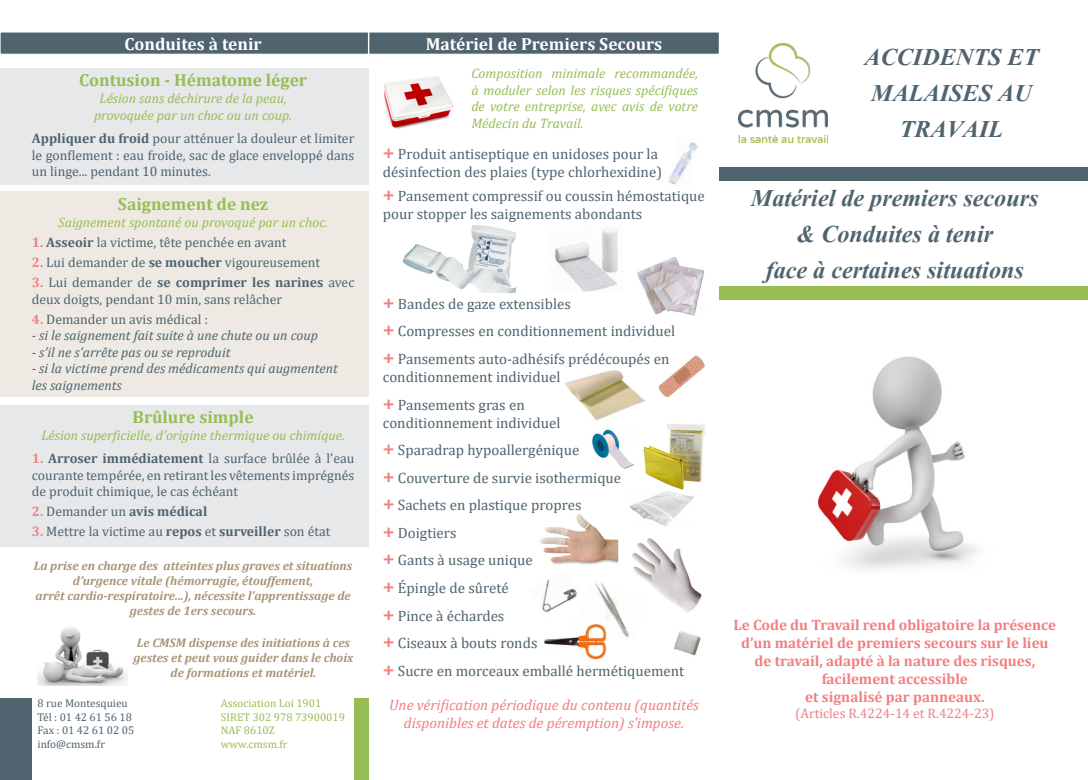
<style>
.page{position:relative;width:1088px;height:780px;background:#fff}
.page>*{position:absolute;margin:0;border:0;box-sizing:border-box;transform-origin:0 0}
.t1{font:700 30px/36px "Vijaya";color:#4f646f;text-align:center}
.t2{font:700 17.5px "Cambria";color:#97bd53}
.t3{font:700 17.5px "Cambria";color:#fff}
.t4{font:15px/18px "Cambria";color:#4f646f}
.t5{font:700 15px/18px "Cambria";color:#f27f81;text-align:center}
.t6{font:italic 15px/18px "Cambria";color:#f27f81;text-align:center}
.t7{font:13.75px/16.5px "Cambria";color:#4f646f;text-align:justify}
.t8{font:italic 13.75px/16.5px "Cambria";color:#97bd53;text-align:justify}
.t9{font:italic 13.75px/16.5px "Cambria";color:#4f646f}
.t10{font:13.75px "Cambria";color:#f27f81}
.t11{font:700 13.75px "Cambria";color:#4f646f}
.t12{font:italic 700 12.5px/15px "Cambria";color:#a79476;text-align:center}
.t13{font:11.25px "Cambria";color:#97bd53}
.t14{font:11.25px "Cambria";color:#4f646f}
.s1{font-weight:700}
.s2{font-weight:700;color:#f27f81}
.s3{color:#f27f81}
.s4{font-weight:400}
.s5{font-weight:700;font-size:20px;color:#f27f81}
</style>
<div class="page">
<img style="left:565px;top:370px;width:80px;height:51px">
<img style="left:384px;top:76px;width:69px;height:53px">
<div style="left:0;top:68px;width:369px;height:117px;background:#e7e8ea"></div>
<div style="left:0;top:405px;width:369px;height:141px;background:#e7e8ea"></div>
<div style="left:0;top:191px;width:369px;height:206px;background:#eeeae3"></div>
<div style="left:719px;top:168px;width:369px;height:13px;background:#4f646f"></div>
<div style="left:719px;top:286px;width:369px;height:13px;background:#97bd53"></div>
<div style="left:354px;top:698px;width:15px;height:82px;background:#97bd53"></div>
<div style="left:0;top:698px;width:32px;height:82px;background:#4f646f"></div>
<img style="left:37px;top:627px;width:91px;height:58px">
<img style="left:658px;top:355px;width:47px;height:42px">
<img style="left:555px;top:228px;width:63px;height:64px">
<img style="left:592px;top:429px;width:42px;height:40px">
<img style="left:637px;top:257px;width:67px;height:59px">
<img style="left:629px;top:491px;width:65px;height:35px">
<img style="left:643px;top:424px;width:62px;height:66px">
<img style="left:674px;top:631px;width:27px;height:25px">
<img style="left:402px;top:225px;width:113px;height:68px">
<img style="left:632px;top:538px;width:69px;height:75px">
<img style="left:595px;top:578px;width:54px;height:60px">
<img style="left:542px;top:579px;width:35px;height:34px">
<img style="left:544px;top:621px;width:62px;height:39px">
<img style="left:540px;top:514px;width:79px;height:51px">
<img style="left:668px;top:142px;width:30px;height:43px">
<div style="left:369px;top:32px;width:350px;height:22px;background:#4f646f"></div>
<div style="left:368px;top:31px;width:352px;height:24px;border:1px solid #fff"></div>
<div style="left:0;top:32px;width:369px;height:22px;background:#4f646f"></div>
<div style="left:0;top:31px;width:369px;height:24px;border:1px solid #fff"></div>
<img style="left:818px;top:356px;width:160px;height:213px">
<img style="left:739px;top:43px;width:89px;height:99px">
<p class="t3" style="left:125px;top:32px;width:138px">Conduites à tenir</p>
<p class="t3" style="left:426px;top:32px;width:238px">Matériel de Premiers Secours</p>
<p class="t2" style="left:79px;top:68px;width:229px">Contusion - Hématome léger</p>
<p class="t8" style="left:99px;top:89px;width:189px">Lésion sans déchirure de la peau,</p>
<p class="t8" style="left:94px;top:106px;width:200px">provoquée par un choc ou un coup.</p>
<p class="t7" style="left:32px;top:130px;width:324px"><span class="s1">Appliquer du froid</span> pour atténuer la douleur et limiter le gonflement : eau froide, sac de glace enveloppé dans un linge... pendant 10 minutes.</p>
<p class="t2" style="left:118px;top:192px;width:152px">Saignement de nez</p>
<p class="t8" style="left:58px;top:213px;width:271px">Saignement spontané ou provoqué par un choc.</p>
<p class="t7" style="left:32px;top:234px;width:256px"><span class="s2">1.</span> <span class="s1">Asseoir</span> la victime, tête penchée en avant</p>
<p class="t7" style="left:32px;top:254px;width:290px"><span class="s2">2.</span> Lui demander de <span class="s1">se moucher</span> vigoureusement</p>
<p class="t7" style="left:32px;top:274px;width:324px"><span class="s2">3.</span> Lui demander de <span class="s1">se comprimer les narines</span> avec deux doigts, pendant 10 min, sans relâcher</p>
<p class="t7" style="left:32px;top:310px;width:178px"><span class="s2">4.</span> Demander un avis médical :</p>
<p class="t9" style="left:32px;top:326px;width:288px">- si le saignement fait suite à une chute ou un coup</p>
<p class="t9" style="left:32px;top:343px;width:200px">- s’il ne s’arrête pas ou se reproduit</p>
<p class="t9" style="left:32px;top:359px;width:308px">- si la victime prend des médicaments qui augmentent les saignements</p>
<p class="t2" style="left:133px;top:405px;width:122px">Brûlure simple</p>
<p class="t8" style="left:41px;top:426px;width:305px">Lésion superficielle, d’origine thermique ou chimique.</p>
<p class="t7" style="left:32px;top:450px;width:324px"><span class="s2">1.</span> <span class="s1">Arroser immédiatement</span> la surface brûlée à l’eau courante tempérée, en retirant les vêtements imprégnés de produit chimique, le cas échéant</p>
<p class="t11" style="left:32px;top:502px;width:177px"><span class="s3">2.</span> <span class="s4">Demander un</span> avis médical</p>
<p class="t7" style="left:32px;top:523px;width:300px"><span class="s2">3.</span> Mettre la victime au <span class="s1">repos</span> et <span class="s1">surveiller</span> son état</p>
<p class="t8" style="left:471px;top:64px;width:228px">Composition minimale recommandée, à moduler selon les risques spécifiques de votre entreprise, avec avis de votre Médecin du Travail.</p>
<p class="t4" style="left:383px;top:145px;width:281px"><span class="s5">+</span> Produit antiseptique en unidoses pour la désinfection des plaies (type chlorhexidine)</p>
<p class="t4" style="left:383px;top:187px;width:324px"><span class="s5">+</span> Pansement compressif ou coussin hémostatique pour stopper les saignements abondants</p>
<p class="t4" style="left:383px;top:295px;width:190px"><span class="s5">+</span> Bandes de gaze extensibles</p>
<p class="t4" style="left:383px;top:322px;width:294px"><span class="s5">+</span> Compresses en conditionnement individuel</p>
<p class="t4" style="left:383px;top:350px;width:288px"><span class="s5">+</span> Pansements auto-adhésifs prédécoupés en conditionnement individuel</p>
<p class="t4" style="left:383px;top:395px;width:143px"><span class="s5">+</span> Pansements gras en</p>
<p class="t4" style="left:383px;top:413px;width:179px">conditionnement individuel</p>
<p class="t4" style="left:383px;top:441px;width:198px"><span class="s5">+</span> Sparadrap hypoallergénique</p>
<p class="t4" style="left:383px;top:468px;width:240px"><span class="s5">+</span> Couverture de survie isothermique</p>
<p class="t4" style="left:383px;top:496px;width:200px"><span class="s5">+</span> Sachets en plastique propres</p>
<p class="t4" style="left:383px;top:523px;width:75px"><span class="s5">+</span> Doigtiers</p>
<p class="t4" style="left:383px;top:551px;width:152px"><span class="s5">+</span> Gants à usage unique</p>
<p class="t4" style="left:383px;top:578px;width:127px"><span class="s5">+</span> Épingle de sûreté</p>
<p class="t4" style="left:383px;top:606px;width:123px"><span class="s5">+</span> Pince à échardes</p>
<p class="t4" style="left:383px;top:634px;width:156px"><span class="s5">+</span> Ciseaux à bouts ronds</p>
<p class="t4" style="left:383px;top:661px;width:303px"><span class="s5">+</span> Sucre en morceaux emballé hermétiquement</p>
<p class="t12" style="left:34px;top:557px;width:320px">La prise en charge des atteintes plus graves et situations d’urgence vitale (hémorragie, étouffement,</p>
<p class="t12" style="left:36px;top:587px;width:317px">arrêt cardio-respiratoire...), nécessite l’apprentissage de gestes de 1ers secours.</p>
<p class="t12" style="left:134px;top:634px;width:221px">Le CMSM dispense des initiations à ces gestes et peut vous guider dans le choix de formations et matériel.</p>
<p class="t14" style="left:38px;top:696px;width:92px">8 rue Montesquieu</p>
<p class="t14" style="left:38px;top:710px;width:96px">Tél : 01 42 61 56 18</p>
<p class="t14" style="left:38px;top:723px;width:98px">Fax : 01 42 61 02 05</p>
<p class="t14" style="left:38px;top:737px;width:69px">info@cmsm.fr</p>
<p class="t13" style="left:221px;top:696px;width:102px">Association Loi 1901</p>
<p class="t13" style="left:221px;top:710px;width:126px">SIRET 302 978 73900019</p>
<p class="t13" style="left:221px;top:723px;width:55px">NAF 8610Z</p>
<p class="t13" style="left:221px;top:737px;width:68px">www.cmsm.fr</p>
<p class="t6" style="left:389px;top:695px;width:311px">Une vérification périodique du contenu (quantités disponibles et dates de péremption) s’impose.</p>
<p class="t1" style="left:864px;top:35px;width:175px">ACCIDENTS ET<br>MALAISES AU<br>TRAVAIL</p>
<p class="t1" style="left:751px;top:176px;width:289px">Matériel de premiers secours</p>
<p class="t1" style="left:796px;top:212px;width:198px">&amp; Conduites à tenir</p>
<p class="t1" style="left:766px;top:248px;width:260px">face à certaines situations</p>
<p class="t5" style="left:733px;top:615px;width:324px">Le Code du Travail rend obligatoire la présence d’un matériel de premiers secours sur le lieu de travail, adapté à la nature des risques, facilement accessible</p>
<p class="t5" style="left:805px;top:687px;width:181px">et signalisé par panneaux.</p>
<p class="t10" style="left:795px;top:705px;width:201px">(Articles R.4224-14 et R.4224-23)</p>
</div>
